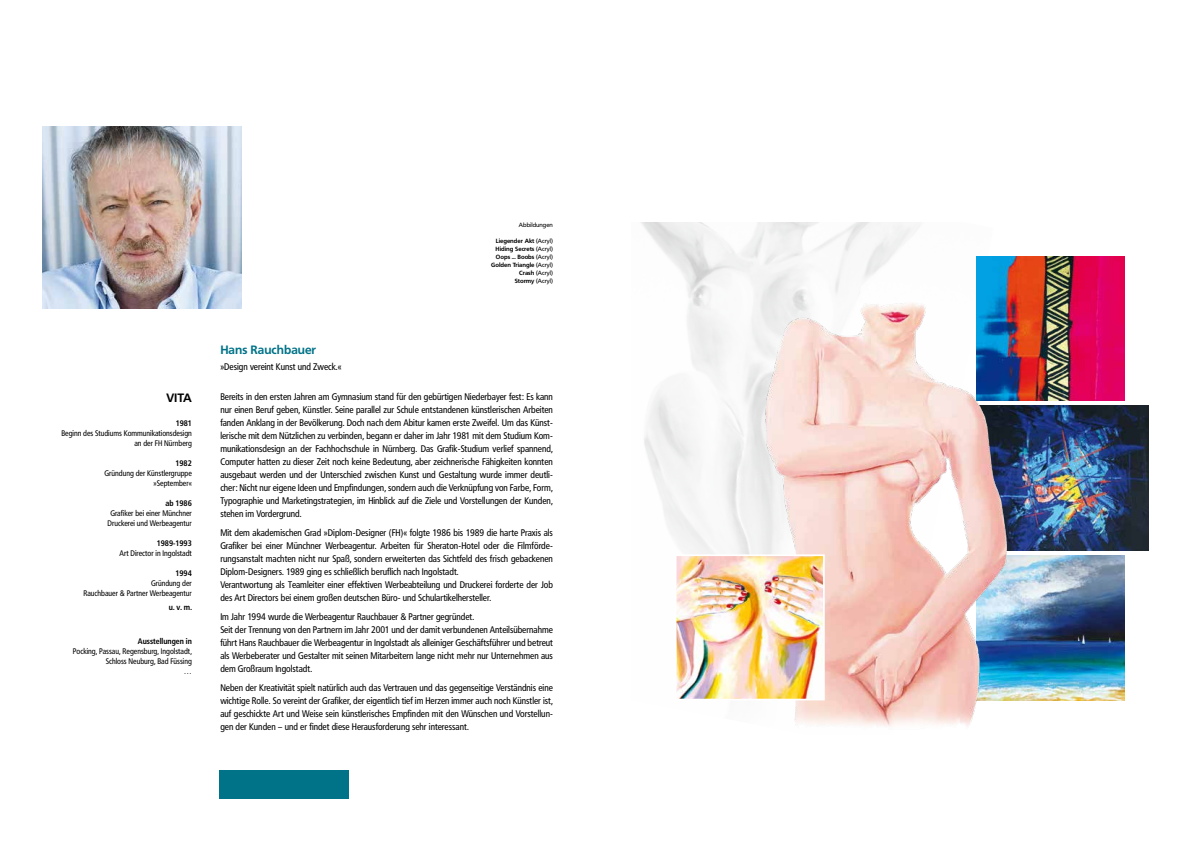
<style>
.page{position:relative;width:1191px;height:842px;background:#fff}
.page>*{position:absolute;margin:0;border:0;box-sizing:border-box;transform-origin:0 0}
.t1{font:700 12px "Frutiger BQ";color:#007388}
.t2{font:700 12px "Frutiger BQ";color:#000}
.t3{font:9.5px/13px "Frutiger Condensed BQ";color:#000;text-align:justify}
.t4{font:8px/10px "Frutiger Condensed BQ";color:#000;text-align:right}
.t5{font:700 8px "Frutiger Condensed BQ";color:#000}
.t6{font:700 6px/8px "Frutiger BQ";color:#000;text-align:right}
.t7{font:6px "Frutiger BQ";color:#000}
.s1{font-weight:400}
</style>
<div class="page">
<img style="left:641px;top:222px;width:279px;height:332px">
<div style="left:219px;top:770px;width:129px;height:29px;background:#007388"></div>
<img style="left:43px;top:126px;width:198px;height:183px">
<img style="left:1024px;top:556px;width:100px;height:144px">
<img style="left:1024px;top:406px;width:124px;height:144px">
<img style="left:976px;top:256px;width:148px;height:145px">
<img style="left:763px;top:302px;width:261px;height:425px">
<img style="left:678px;top:557px;width:143px;height:140px">
<div style="left:675px;top:554px;width:149px;height:146px;border:2px solid #fff"></div>
<p class="t2" style="left:166px;top:391px;width:27px">VITA</p>
<p class="t5" style="left:176px;top:419px;width:17px">1981</p>
<p class="t4" style="left:61px;top:429px;width:132px">Beginn des Studiums Kommunikationsdesign an der FH Nürnberg</p>
<p class="t5" style="left:176px;top:459px;width:18px">1982</p>
<p class="t4" style="left:105px;top:469px;width:89px">Gründung der Künstlergruppe »September«</p>
<p class="t5" style="left:165px;top:499px;width:28px">ab 1986</p>
<p class="t4" style="left:108px;top:509px;width:86px;text-align:center">Grafiker bei einer Münchner<br>Druckerei und Werbeagentur</p>
<p class="t5" style="left:157px;top:539px;width:37px">1989-1993</p>
<p class="t4" style="left:120px;top:549px;width:74px">Art Director in Ingolstadt</p>
<p class="t5" style="left:176px;top:569px;width:18px">1994</p>
<p class="t4" style="left:83px;top:579px;width:110px">Gründung der<br>Rauchbauer &amp; Partner Werbeagentur</p>
<p class="t5" style="left:169px;top:603px;width:25px">u. v. m.</p>
<p class="t5" style="left:138px;top:637px;width:55px">Ausstellungen in</p>
<p class="t4" style="left:73px;top:647px;width:121px">Pocking, Passau, Regensburg, Ingolstadt,<br>Schloss Neuburg, Bad Füssing<br>…</p>
<p class="t1" style="left:220px;top:342px;width:97px">Hans Rauchbauer</p>
<p class="t3" style="left:220px;top:360px;width:123px">»Design vereint Kunst und Zweck.«</p>
<p class="t7" style="left:519px;top:222px;width:35px">Abbildungen</p>
<p class="t6" style="left:491px;top:237px;width:63px">Liegender Akt <span class="s1">(Acryl)<br></span>Hiding Secrets <span class="s1">(Acryl)<br></span>Oops ... Boobs <span class="s1">(Acryl)<br></span>Golden Triangle <span class="s1">(Acryl)<br></span>Crash <span class="s1">(Acryl)<br></span>Stormy <span class="s1">(Acryl)</span></p>
<p class="t3" style="left:220px;top:390px;width:334px">Bereits in den ersten Jahren am Gymnasium stand für den gebürtigen Niederbayer fest: Es kann nur einen Beruf geben, Künstler. Seine parallel zur Schule entstandenen künstlerischen Arbeiten fanden Anklang in der Bevölkerung. Doch nach dem Abitur kamen erste Zweifel. Um das Künst&shy;lerische mit dem Nützlichen zu verbinden, begann er daher im Jahr 1981 mit dem Studium Kom&shy;munikationsdesign an der Fachhochschule in Nürnberg. Das Grafik-Studium verlief spannend, Computer hatten zu dieser Zeit noch keine Bedeutung, aber zeichnerische Fähigkeiten konnten ausgebaut werden und der Unterschied zwischen Kunst und Gestaltung wurde immer deutli&shy;cher: Nicht nur eigene Ideen und Empfindungen, sondern auch die Verknüpfung von Farbe, Form, Typographie und Marketingstrategien, im Hinblick auf die Ziele und Vorstellungen der Kunden, stehen im Vordergrund.</p>
<p class="t3" style="left:220px;top:526px;width:334px;text-align:left">Mit dem akademischen Grad »Diplom-Designer (FH)« folgte 1986 bis 1989 die harte Praxis als Grafiker bei einer Münchner Werbeagentur. Arbeiten für Sheraton-Hotel oder die Filmförde&shy;rungsanstalt machten nicht nur Spaß, sondern erweiterten das Sichtfeld des frisch gebackenen Diplom-Designers. 1989 ging es schließlich beruflich nach Ingolstadt.<br>Verantwortung als Teamleiter einer effektiven Werbeabteilung und Druckerei forderte der Job des Art Directors bei einem großen deutschen Büro- und Schulartikelhersteller.</p>
<p class="t3" style="left:220px;top:610px;width:334px;text-align:left">Im Jahr 1994 wurde die Werbeagentur Rauchbauer &amp; Partner gegründet.<br>Seit der Trennung von den Partnern im Jahr 2001 und der damit verbundenen Anteilsübernahme führt Hans Rauchbauer die Werbeagentur in Ingolstadt als alleiniger Geschäftsführer und betreut als Werbeberater und Gestalter mit seinen Mitarbeitern lange nicht mehr nur Unternehmen aus dem Großraum Ingolstadt.</p>
<p class="t3" style="left:220px;top:681px;width:334px">Neben der Kreativität spielt natürlich auch das Vertrauen und das gegenseitige Verständnis eine wichtige Rolle. So vereint der Grafiker, der eigentlich tief im Herzen immer auch noch Künstler ist, auf geschickte Art und Weise sein künstlerisches Empfinden mit den Wünschen und Vorstellun&shy;gen der Kunden – und er findet diese Herausforderung sehr interessant.</p>
</div>
